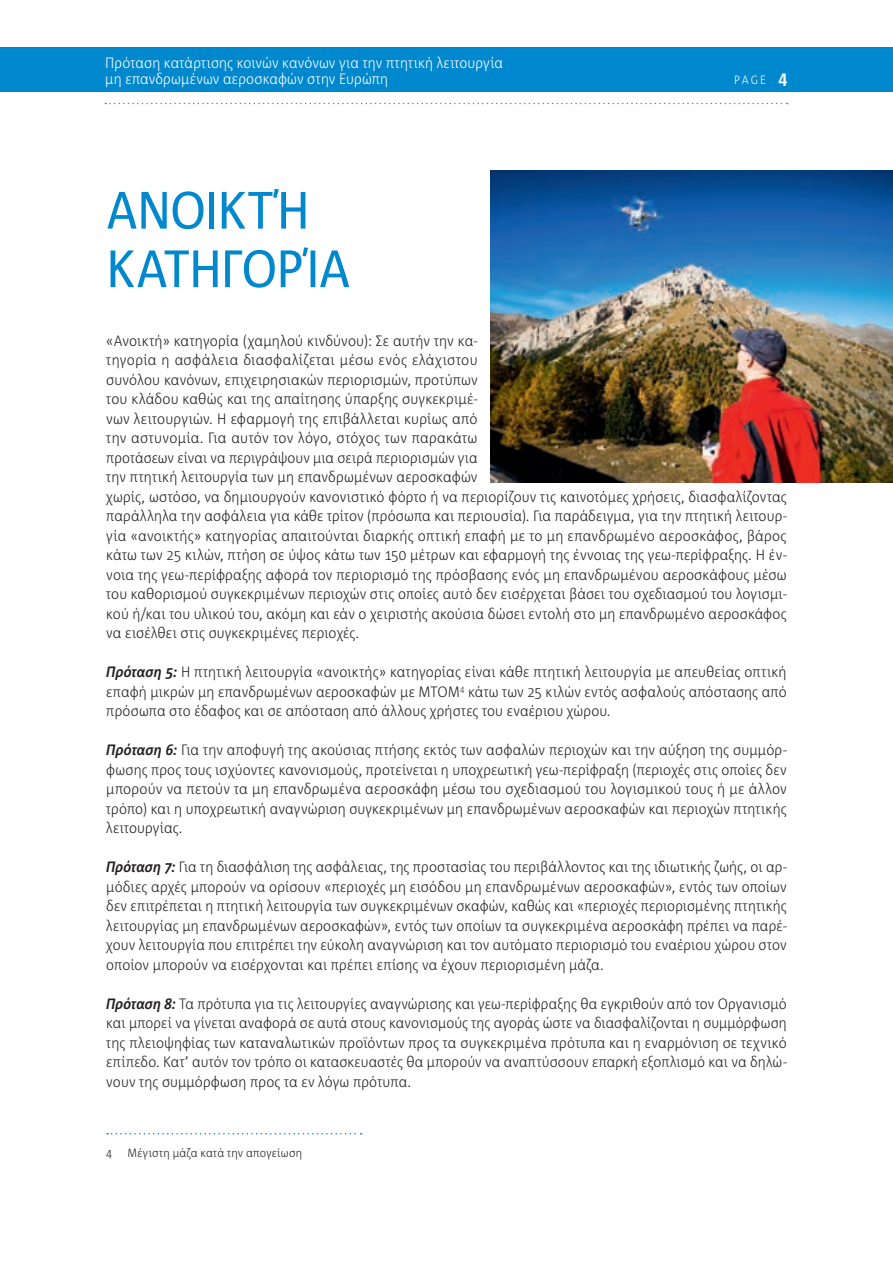
<style>
.page{position:relative;width:893px;height:1263px;background:#fff}
.page>*{position:absolute;margin:0;border:0;box-sizing:border-box;transform-origin:0 0}
.Title_1{font:52.5px/58.5px "Corpid E1 s S Cd";letter-spacing:-.015em;color:#0088ce}
.Body_text{font:300 15px/19.5px "Corpid E1 s S Cd";letter-spacing:.01em;color:#231f20;text-align:justify}
.t1{font:300 15px/16.5px "Corpid E1 s S Cd";letter-spacing:.01em;color:#fff}
.Footnote{font:300 12px "Corpid E1 s S Cd";letter-spacing:.02em;color:#231f20}
.t2{font:300 12px "Corpid E1 s S Cd";color:#fff}
.s1{font-weight:700;font-size:18px}
.s2{font-weight:700;font-style:italic}
</style>
<div class="page">
<div style="left:0;top:47px;width:893px;height:44px;background:#0088ce"></div>
<svg style="left:105px;top:103px;width:683px;height:1px"></svg>
<svg style="left:107px;top:1133px;width:255px;height:1px"></svg>
<img style="left:490px;top:170px;width:403px;height:312px">
<p class="t1" style="left:105px;top:54px;width:399px">Πρόταση κατάρτισης κοινών κανόνων για την πτητική λειτουργία μη επανδρωμένων αεροσκαφών στην Ευρώπη</p>
<p class="Title_1" style="left:106px;top:179px;width:246px">ΑΝΟΙΚΤΉ<br>ΚΑΤΗΓΟΡΊΑ</p>
<p class="t2" style="left:734px;top:73px;width:55px">PAGE <span class="s1">4</span></p>
<p class="Body_text" style="left:106px;top:330px;width:682px;text-align:left">«Ανοικτή» κατηγορία (χαμηλού κινδύνου): Σε αυτήν την κα‑<br>τηγορία η ασφάλεια διασφαλίζεται μέσω ενός ελάχιστου<br>συνόλου κανόνων, επιχειρησιακών περιορισμών, προτύπων<br>του κλάδου καθώς και της απαίτησης ύπαρξης συγκεκριμέ‑<br>νων λειτουργιών. Η εφαρμογή της επιβάλλεται κυρίως από<br>την αστυνομία. Για αυτόν τον λόγο, στόχος των παρακάτω<br>προτάσεων είναι να περιγράψουν μια σειρά περιορισμών για<br>την πτητική λειτουργία των μη επανδρωμένων αεροσκαφών<br>χωρίς, ωστόσο, να δημιουργούν κανονιστικό φόρτο ή να περιορίζουν τις καινοτόμες χρήσεις, διασφαλίζοντας παράλληλα την ασφάλεια για κάθε τρίτον (πρόσωπα και περιουσία). Για παράδειγμα, για την πτητική λειτουρ‑ γία «ανοικτής» κατηγορίας απαιτούνται διαρκής οπτική επαφή με το μη επανδρωμένο αεροσκάφος, βάρος κάτω των 25 κιλών, πτήση σε ύψος κάτω των 150 μέτρων και εφαρμογή της έννοιας της γεω‑περίφραξης. Η έν‑ νοια της γεω‑περίφραξης αφορά τον περιορισμό της πρόσβασης ενός μη επανδρωμένου αεροσκάφους μέσω του καθορισμού συγκεκριμένων περιοχών στις οποίες αυτό δεν εισέρχεται βάσει του σχεδιασμού του λογισμι‑ κού ή/και του υλικού του, ακόμη και εάν ο χειριστής ακούσια δώσει εντολή στο μη επανδρωμένο αεροσκάφος να εισέλθει στις συγκεκριμένες περιοχές.</p>
<p class="Body_text" style="left:106px;top:662px;width:682px"><span class="s2">Πρόταση 5:</span> Η πτητική λειτουργία «ανοικτής» κατηγορίας είναι κάθε πτητική λειτουργία με απευθείας οπτική επαφή μικρών μη επανδρωμένων αεροσκαφών με MTOM<sup>4</sup> κάτω των 25 κιλών εντός ασφαλούς απόστασης από πρόσωπα στο έδαφος και σε απόσταση από άλλους χρήστες του εναέριου χώρου.</p>
<p class="Body_text" style="left:106px;top:740px;width:682px"><span class="s2">Πρόταση 6:</span> Για την αποφυγή της ακούσιας πτήσης εκτός των ασφαλών περιοχών και την αύξηση της συμμόρ‑ φωσης προς τους ισχύοντες κανονισμούς, προτείνεται η υποχρεωτική γεω‑περίφραξη (περιοχές στις οποίες δεν μπορούν να πετούν τα μη επανδρωμένα αεροσκάφη μέσω του σχεδιασμού του λογισμικού τους ή με άλλον τρόπο) και η υποχρεωτική αναγνώριση συγκεκριμένων μη επανδρωμένων αεροσκαφών και περιοχών πτητικής λειτουργίας.</p>
<p class="Body_text" style="left:106px;top:857px;width:682px"><span class="s2">Πρόταση 7:</span> Για τη διασφάλιση της ασφάλειας, της προστασίας του περιβάλλοντος και της ιδιωτικής ζωής, οι αρ‑ μόδιες αρχές μπορούν να ορίσουν «περιοχές μη εισόδου μη επανδρωμένων αεροσκαφών», εντός των οποίων δεν επιτρέπεται η πτητική λειτουργία των συγκεκριμένων σκαφών, καθώς και «περιοχές περιορισμένης πτητικής λειτουργίας μη επανδρωμένων αεροσκαφών», εντός των οποίων τα συγκεκριμένα αεροσκάφη πρέπει να παρέ‑ χουν λειτουργία που επιτρέπει την εύκολη αναγνώριση και τον αυτόματο περιορισμό του εναέριου χώρου στον οποίον μπορούν να εισέρχονται και πρέπει επίσης να έχουν περιορισμένη μάζα.</p>
<p class="Body_text" style="left:106px;top:993px;width:682px"><span class="s2">Πρόταση 8:</span> Τα πρότυπα για τις λειτουργίες αναγνώρισης και γεω‑περίφραξης θα εγκριθούν από τον Οργανισμό και μπορεί να γίνεται αναφορά σε αυτά στους κανονισμούς της αγοράς ώστε να διασφαλίζονται η συμμόρφωση της πλειοψηφίας των καταναλωτικών προϊόντων προς τα συγκεκριμένα πρότυπα και η εναρμόνιση σε τεχνικό επίπεδο. Κατ’ αυτόν τον τρόπο οι κατασκευαστές θα μπορούν να αναπτύσσουν επαρκή εξοπλισμό και να δηλώ‑ νουν της συμμόρφωση προς τα εν λόγω πρότυπα.</p>
<p class="Footnote" style="left:106px;top:1145px;width:7px">4</p>
<p class="Footnote" style="left:128px;top:1145px;width:176px">Μέγιστη μάζα κατά την απογείωση</p>
</div>
